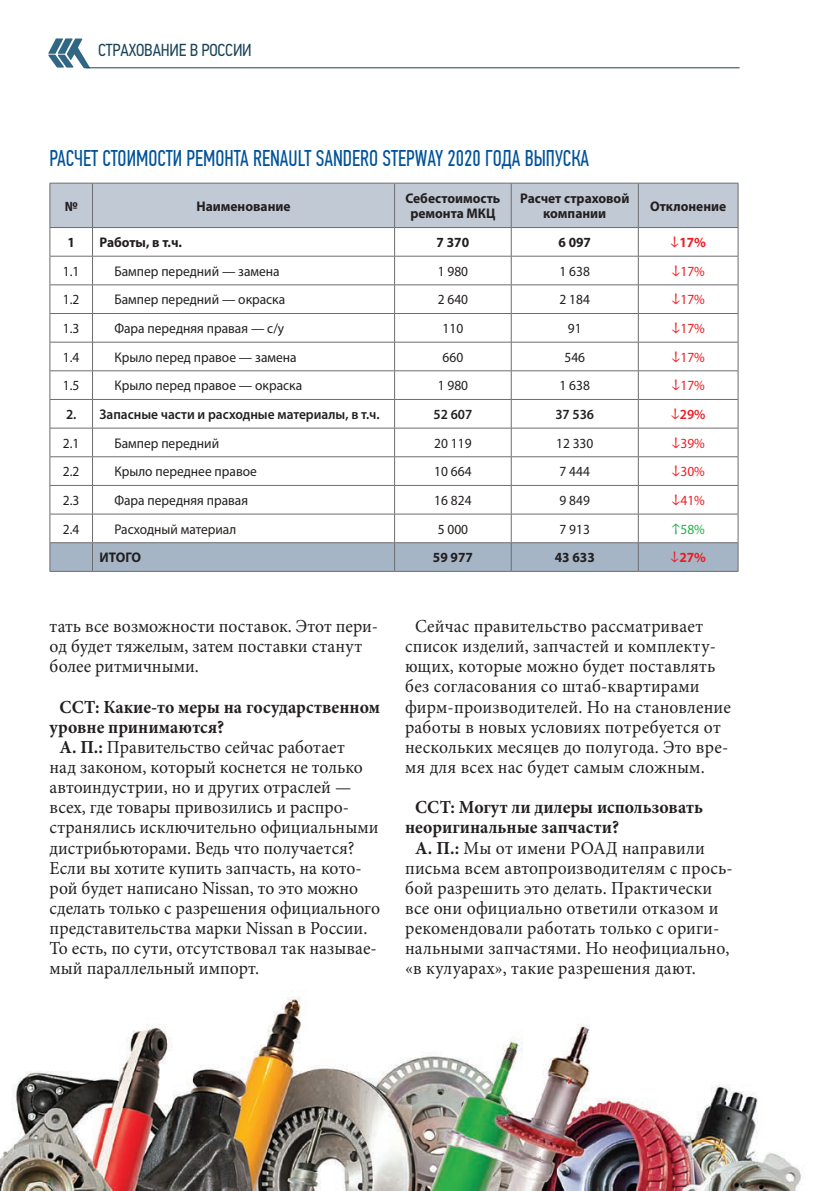
<style>
.page{position:relative;width:819px;height:1191px;background:#fff}
.page>*{position:absolute;margin:0;border:0;box-sizing:border-box;transform-origin:0 0}
.Бокс_Заголовок{font:22.75px "PF Din Text Comp Pro";color:#01529a;scale:.96 1}
.Ответ{font:18.38px/20.1px "Minion Pro";letter-spacing:.005em;color:#231f20;scale:.96 1}
.Осн_текст{font:18.38px/20.1px "Minion Pro";letter-spacing:.01em;color:#231f20;scale:.96 1}
.Вопрос_интервью{font:700 18.38px/20.1px "Minion Pro";color:#231f20;scale:.96 1}
.t1{font:17.5px "PF Din Text Cond Pro";letter-spacing:-.01em;color:#1b4358;scale:.96 1}
.Бокс_рубленый{font:14px "Myriad Pro";color:#231f20;scale:.96 1}
.Бокс_рубленый-2{font:700 14px/15.8px "Myriad Pro";color:#231f20;text-align:center;scale:.96 1}
.Бокс_рубленый-3{font:600 14px "Myriad Pro";color:#231f20;scale:.96 1}
.Бокс_рубленый-4{font:14px "Myriad Pro";color:#ee1d23;scale:.96 1}
.Бокс_рубленый-5{font:700 14px "Myriad Pro";color:#ee1d23;scale:.96 1}
.Бокс_рубленый-6{font:600 14px "Myriad Pro";color:#ee1d23;scale:.96 1}
.Бокс_рубленый-7{font:14px "Myriad Pro";color:#25af4a;scale:.96 1}
.s1{font-family:"William Text Pro";font-weight:400}
.s2{font-family:"William Text Pro"}
.s3{font-weight:700}
</style>
<div class="page">
<svg style="left:48px;top:38px;width:42px;height:30px"></svg>
<hr style="left:86px;top:67px;width:653px;height:1px;background:#1b4358">
<img style="left:0;top:991px;width:805px;height:200px">
<svg style="left:50px;top:183px;width:688px;height:388px"></svg>
<hr style="left:50px;top:571px;width:42px;height:1px;background:#6c6d70">
<hr style="left:92px;top:571px;width:302px;height:1px;background:#6c6d70">
<hr style="left:394px;top:571px;width:117px;height:1px;background:#6c6d70">
<hr style="left:511px;top:571px;width:127px;height:1px;background:#6c6d70">
<hr style="left:638px;top:571px;width:100px;height:1px;background:#6c6d70">
<p class="t1" style="left:98px;top:40px;width:161px">СТРАХОВАНИЕ В РОССИИ</p>
<p class="Бокс_Заголовок" style="left:50px;top:145px;width:563px">РАСЧЕТ СТОИМОСТИ РЕМОНТА RENAULT SANDERO STEPWAY 2020 ГОДА ВЫПУСКА</p>
<p class="Бокс_рубленый-2" style="left:65px;top:197px;width:15px">№</p>
<p class="Бокс_рубленый-2" style="left:196px;top:197px;width:99px">Наименование</p>
<p class="Бокс_рубленый-2" style="left:405px;top:190px;width:100px">Себестоимость ремонта МКЦ</p>
<p class="Бокс_рубленый-2" style="left:520px;top:190px;width:115px">Расчет страховой компании</p>
<p class="Бокс_рубленый-2" style="left:650px;top:197px;width:81px">Отклонение</p>
<p class="Бокс_рубленый-2" style="left:67px;top:234px;width:9px">1</p>
<p class="Бокс_рубленый-2" style="left:99px;top:234px;width:87px">Работы, в т.ч.</p>
<p class="Бокс_рубленый-2" style="left:436px;top:234px;width:35px">7 370</p>
<p class="Бокс_рубленый-2" style="left:558px;top:234px;width:35px">6 097</p>
<p class="Бокс_рубленый-5" style="left:670px;top:233px;width:39px"><span class="s1">↓</span>17%</p>
<p class="Бокс_рубленый" style="left:63px;top:262px;width:19px">1.1</p>
<p class="Бокс_рубленый" style="left:114px;top:262px;width:174px">Бампер передний — замена</p>
<p class="Бокс_рубленый" style="left:437px;top:262px;width:33px">1 980</p>
<p class="Бокс_рубленый" style="left:559px;top:262px;width:33px">1 638</p>
<p class="Бокс_рубленый-4" style="left:671px;top:262px;width:36px"><span class="s2">↓</span>17%</p>
<p class="Бокс_рубленый" style="left:63px;top:291px;width:19px">1.2</p>
<p class="Бокс_рубленый" style="left:114px;top:291px;width:179px">Бампер передний — окраска</p>
<p class="Бокс_рубленый" style="left:437px;top:291px;width:33px">2 640</p>
<p class="Бокс_рубленый" style="left:559px;top:291px;width:33px">2 184</p>
<p class="Бокс_рубленый-4" style="left:671px;top:291px;width:36px"><span class="s2">↓</span>17%</p>
<p class="Бокс_рубленый" style="left:63px;top:320px;width:19px">1.3</p>
<p class="Бокс_рубленый" style="left:114px;top:320px;width:178px">Фара передняя правая — с/у</p>
<p class="Бокс_рубленый" style="left:442px;top:320px;width:23px">110</p>
<p class="Бокс_рубленый" style="left:568px;top:320px;width:16px">91</p>
<p class="Бокс_рубленый-4" style="left:671px;top:320px;width:36px"><span class="s2">↓</span>17%</p>
<p class="Бокс_рубленый" style="left:63px;top:348px;width:19px">1.4</p>
<p class="Бокс_рубленый" style="left:114px;top:348px;width:191px">Крыло перед правое — замена</p>
<p class="Бокс_рубленый" style="left:442px;top:348px;width:23px">660</p>
<p class="Бокс_рубленый" style="left:564px;top:348px;width:23px">546</p>
<p class="Бокс_рубленый-4" style="left:671px;top:348px;width:36px"><span class="s2">↓</span>17%</p>
<p class="Бокс_рубленый" style="left:63px;top:377px;width:19px">1.5</p>
<p class="Бокс_рубленый" style="left:114px;top:377px;width:197px">Крыло перед правое — окраска</p>
<p class="Бокс_рубленый" style="left:437px;top:377px;width:33px">1 980</p>
<p class="Бокс_рубленый" style="left:559px;top:377px;width:33px">1 638</p>
<p class="Бокс_рубленый-4" style="left:671px;top:377px;width:36px"><span class="s2">↓</span>17%</p>
<p class="Бокс_рубленый-3" style="left:66px;top:405px;width:12px">2.</p>
<p class="Бокс_рубленый-3" style="left:99px;top:405px;width:293px">Запасные части и расходные материалы, в т.ч.</p>
<p class="Бокс_рубленый-3" style="left:433px;top:405px;width:42px">52 607</p>
<p class="Бокс_рубленый-3" style="left:555px;top:405px;width:42px">37 536</p>
<p class="Бокс_рубленый-6" style="left:670px;top:405px;width:38px"><span class="s1">↓</span>29%</p>
<p class="Бокс_рубленый" style="left:63px;top:434px;width:19px">2.1</p>
<p class="Бокс_рубленый" style="left:114px;top:434px;width:111px">Бампер передний</p>
<p class="Бокс_рубленый" style="left:434px;top:434px;width:40px">20 119</p>
<p class="Бокс_рубленый" style="left:556px;top:434px;width:40px">12 330</p>
<p class="Бокс_рубленый-4" style="left:671px;top:434px;width:36px"><span class="s2">↓</span>39%</p>
<p class="Бокс_рубленый" style="left:63px;top:463px;width:19px">2.2</p>
<p class="Бокс_рубленый" style="left:114px;top:463px;width:150px">Крыло переднее правое</p>
<p class="Бокс_рубленый" style="left:434px;top:463px;width:40px">10 664</p>
<p class="Бокс_рубленый" style="left:559px;top:463px;width:33px">7 444</p>
<p class="Бокс_рубленый-4" style="left:671px;top:463px;width:36px"><span class="s2">↓</span>30%</p>
<p class="Бокс_рубленый" style="left:63px;top:491px;width:19px">2.3</p>
<p class="Бокс_рубленый" style="left:114px;top:491px;width:141px">Фара передняя правая</p>
<p class="Бокс_рубленый" style="left:434px;top:491px;width:40px">16 824</p>
<p class="Бокс_рубленый" style="left:559px;top:491px;width:33px">9 849</p>
<p class="Бокс_рубленый-4" style="left:671px;top:491px;width:36px"><span class="s2">↓</span>41%</p>
<p class="Бокс_рубленый" style="left:63px;top:520px;width:19px">2.4</p>
<p class="Бокс_рубленый" style="left:114px;top:520px;width:128px">Расходный материал</p>
<p class="Бокс_рубленый" style="left:437px;top:520px;width:33px">5 000</p>
<p class="Бокс_рубленый" style="left:559px;top:520px;width:33px">7 913</p>
<p class="Бокс_рубленый-7" style="left:671px;top:520px;width:36px"><span class="s2">↑</span>58%</p>
<p class="Бокс_рубленый-2" style="left:99px;top:549px;width:45px">ИТОГО</p>
<p class="Бокс_рубленый-2" style="left:433px;top:549px;width:43px">59 977</p>
<p class="Бокс_рубленый-2" style="left:554px;top:549px;width:43px">43 633</p>
<p class="Бокс_рубленый-5" style="left:670px;top:548px;width:39px"><span class="s1">↓</span>27%</p>
<p class="Осн_текст" style="left:50px;top:616px;width:344px">тать все возможности поставок. Этот пери&shy;од будет тяжелым, затем поставки станут более ритмичными.</p>
<p class="Вопрос_интервью" style="left:50px;top:696px;width:346px;text-indent:10px">ССТ: Какие-то меры на государственном уровне принимаются?</p>
<p class="Ответ" style="left:50px;top:737px;width:346px;text-indent:10px"><span class="s3">А. П.:</span> Правительство сейчас работает<br>над законом, который коснется не только автоиндустрии, но и других отраслей — всех, где товары привозились и распро&shy;странялись исключительно официальными дистрибьюторами. Ведь что получается?<br>Если вы хотите купить запчасть, на кото&shy;рой будет написано Nissan, то это можно сделать только с разрешения официального представительства марки Nissan в России.<br>То есть, по сути, отсутствовал так называе&shy;мый параллельный импорт.</p>
<p class="Осн_текст" style="left:405px;top:616px;width:341px;text-indent:10px">Сейчас правительство рассматривает список изделий, запчастей и комплекту&shy;ющих, которые можно будет поставлять без согласования со штаб-квартирами фирм-производителей. Но на становление работы в новых условиях потребуется от нескольких месяцев до полугода. Это вре&shy;мя для всех нас будет самым сложным.</p>
<p class="Вопрос_интервью" style="left:405px;top:797px;width:312px;text-indent:10px">ССТ: Могут ли дилеры использовать неоригинальные запчасти?</p>
<p class="Ответ" style="left:405px;top:837px;width:343px;text-indent:10px"><span class="s3">А. П.:</span> Мы от имени РОАД направили письма всем автопроизводителям с прось&shy;бой разрешить это делать. Практически все они официально ответили отказом и рекомендовали работать только с ориги&shy;нальными запчастями. Но неофициально, «в кулуарах», такие разрешения дают.</p>
</div>
